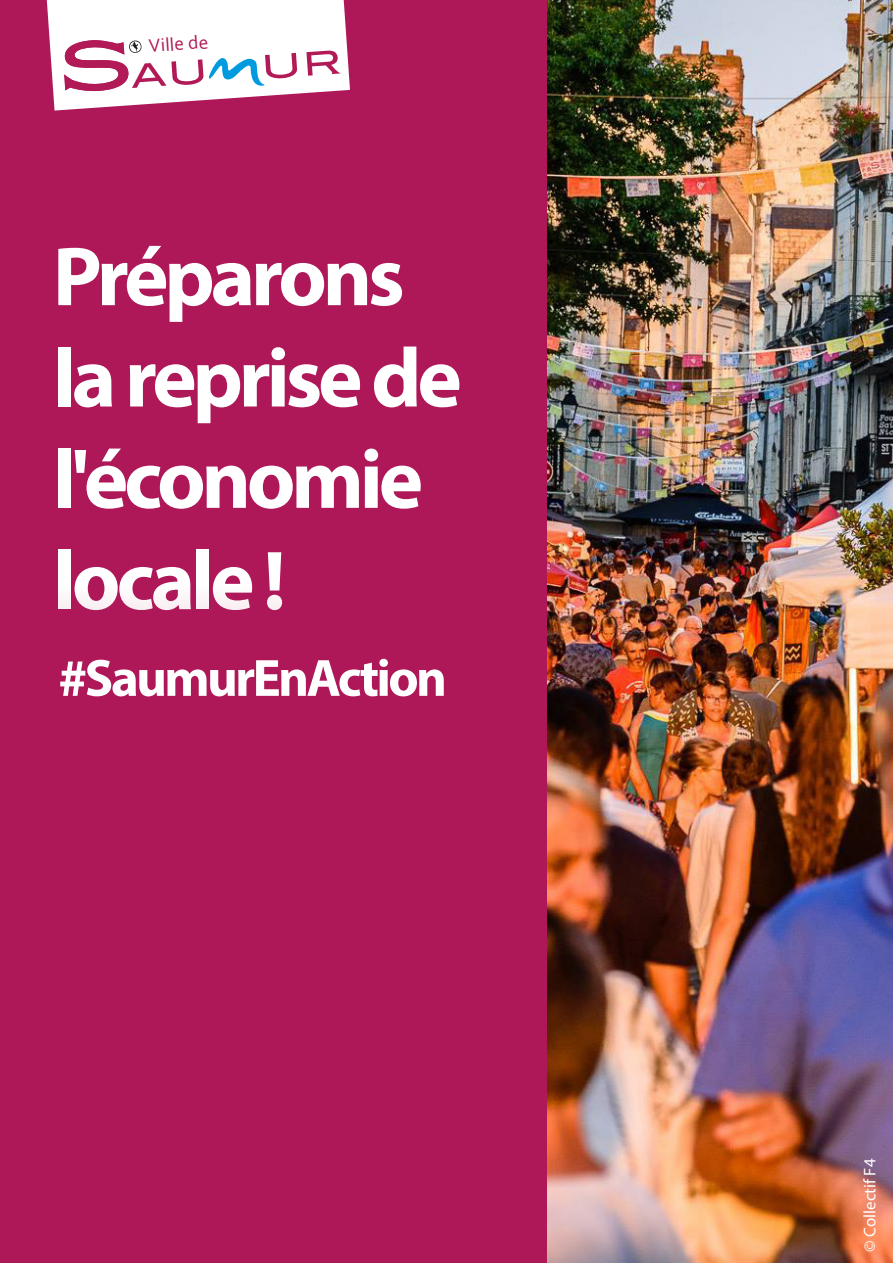
<style>
.page{position:relative;width:893px;height:1263px;background:#af1858}
.page>*{position:absolute;margin:0;border:0;box-sizing:border-box;transform-origin:0 0}
.t1{font:700 84.45px/101.4px "Myriad Pro";letter-spacing:-.05em;color:#fff}
.t2{font:700 52.8px "Myriad Pro";letter-spacing:-.05em;color:#fff}
.t3{font:19.2px "Corbel";color:#b11957}
.t4{font:16.95px "Myriad Pro";color:#fff}
</style>
<div class="page">
<img style="left:547px;top:0;width:346px;height:1263px">
<svg style="left:47px;top:0;width:303px;height:111px"></svg>
<p class="t3" style="left:148px;top:34px;width:61px;rotate:-4deg">Ville de</p>
<p class="t1" style="left:53px;top:223px;width:411px">Préparons la reprise de l'économie locale !</p>
<p class="t2" style="left:58px;top:644px;width:390px">#SaumurEnAction</p>
<p class="t4" style="left:859px;top:1252px;width:95px;rotate:-90deg">© Collectif F4</p>
</div>
